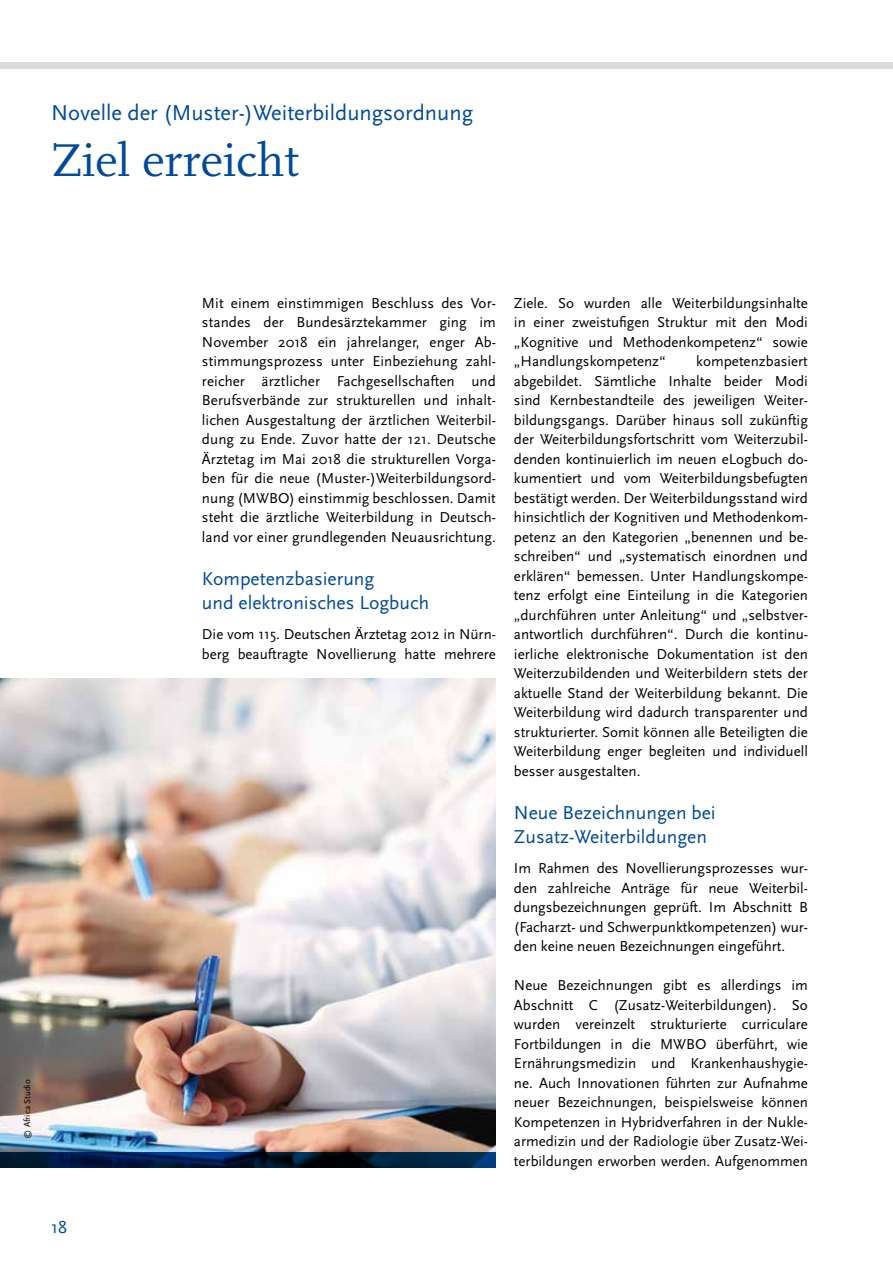
<style>
.page{position:relative;width:893px;height:1263px;background:#fff}
.page>*{position:absolute;margin:0;border:0;box-sizing:border-box;transform-origin:0 0}
.t1{font:48px "Scala LF";color:#004a9a}
.t2{font:22.5px "Scala Sans";color:#004a9a}
.t3{font:19.5px/24px "Scala Sans";color:#004a9a}
.t4{font:18px "Scala Sans";color:#004a9a}
.t5{font:15px/19.5px "Scala Sans";color:#000;text-align:justify}
.t6{font:9px "Scala Sans";color:#000}
</style>
<div class="page">
<div style="left:0;top:63px;width:893px;height:6px;background:#dadada"></div>
<img style="left:0;top:678px;width:496px;height:474px">
<svg style="left:0;top:1152px;width:496px;height:15px"></svg>
<h2 class="t2" style="left:51px;top:101px;width:424px">Novelle der (Muster-)Weiterbildungsordnung</h2>
<h1 class="t1" style="left:51px;top:134px;width:249px">Ziel erreicht</h1>
<p class="t6" style="left:22px;top:1139px;width:61px;rotate:-90deg">© Africa Studio</p>
<p class="t4" style="left:51px;top:1217px;width:18px">18</p>
<p class="t5" style="left:202px;top:293px;width:295px">Mit einem einstimmigen Beschluss des Vor&shy;standes der Bundesärztekammer ging im November 2018 ein jahrelanger, enger Ab&shy;stimmungsprozess unter Einbeziehung zahl&shy;reicher ärztlicher Fachgesellschaften und Berufsverbände zur strukturellen und inhalt&shy;lichen Ausgestaltung der ärztlichen Weiterbil&shy;dung zu Ende. Zuvor hatte der 121. Deutsche Ärztetag im Mai 2018 die strukturellen Vorga&shy;ben für die neue (Muster-)Weiterbildungsord&shy;nung (MWBO) einstimmig beschlossen. Damit steht die ärztliche Weiterbildung in Deutsch&shy;land vor einer grundlegenden Neuausrichtung.</p>
<h3 class="t3" style="left:202px;top:567px;width:229px">Kompetenzbasierung<br>und elektronisches Logbuch</h3>
<p class="t5" style="left:202px;top:625px;width:295px">Die vom 115. Deutschen Ärztetag 2012 in Nürn&shy;berg beauftragte Novellierung hatte mehrere</p>
<p class="t5" style="left:514px;top:293px;width:295px">Ziele. So wurden alle Weiterbildungsinhalte in einer zweistufigen Struktur mit den Modi „Kognitive und Methodenkompetenz“ sowie „Handlungskompetenz“</p>
<p class="t5" style="left:514px;top:352px;width:295px;text-indent:182px">kompetenzbasiert abgebildet. Sämtliche Inhalte beider Modi sind Kernbestandteile des jeweiligen Weiter&shy;bildungsgangs. Darüber hinaus soll zukünftig der Weiterbildungsfortschritt vom Weiterzubil&shy;denden kontinuierlich im neuen eLogbuch do&shy;kumentiert und vom Weiterbildungsbefugten bestätigt werden. Der Weiterbildungsstand wird hinsichtlich der Kognitiven und Methodenkom&shy;petenz an den Kategorien „benennen und be&shy;schreiben“ und „systematisch einordnen und erklären“ bemessen. Unter Handlungskompe&shy;tenz erfolgt eine Einteilung in die Kategorien „durchführen unter Anleitung“ und „selbstver&shy;antwortlich durchführen“. Durch die kontinu&shy;ierliche elektronische Dokumentation ist den Weiterzubildenden und Weiterbildern stets der aktuelle Stand der Weiterbildung bekannt. Die Weiterbildung wird dadurch transparenter und strukturierter. Somit können alle Beteiligten die Weiterbildung enger begleiten und individuell besser ausgestalten.</p>
<h3 class="t3" style="left:514px;top:801px;width:203px">Neue Bezeichnungen bei<br>Zusatz-Weiterbildungen</h3>
<p class="t5" style="left:514px;top:859px;width:295px">Im Rahmen des Novellierungsprozesses wur&shy;den zahlreiche Anträge für neue Weiterbil&shy;dungsbezeichnungen geprüft. Im Abschnitt B (Facharzt- und Schwerpunktkompetenzen) wur&shy;den keine neuen Bezeichnungen eingeführt.</p>
<p class="t5" style="left:514px;top:976px;width:295px">Neue Bezeichnungen gibt es allerdings im Abschnitt C (Zusatz-Weiterbildungen). So wurden vereinzelt strukturierte curriculare Fortbildungen in die MWBO überführt, wie Ernährungsmedizin und Krankenhaushygie&shy;ne. Auch Innovationen führten zur Aufnahme neuer Bezeichnungen, beispielsweise können Kompetenzen in Hybridverfahren in der Nukle&shy;armedizin und der Radiologie über Zusatz-Wei&shy;terbildungen erworben werden. Aufgenommen</p>
</div>
